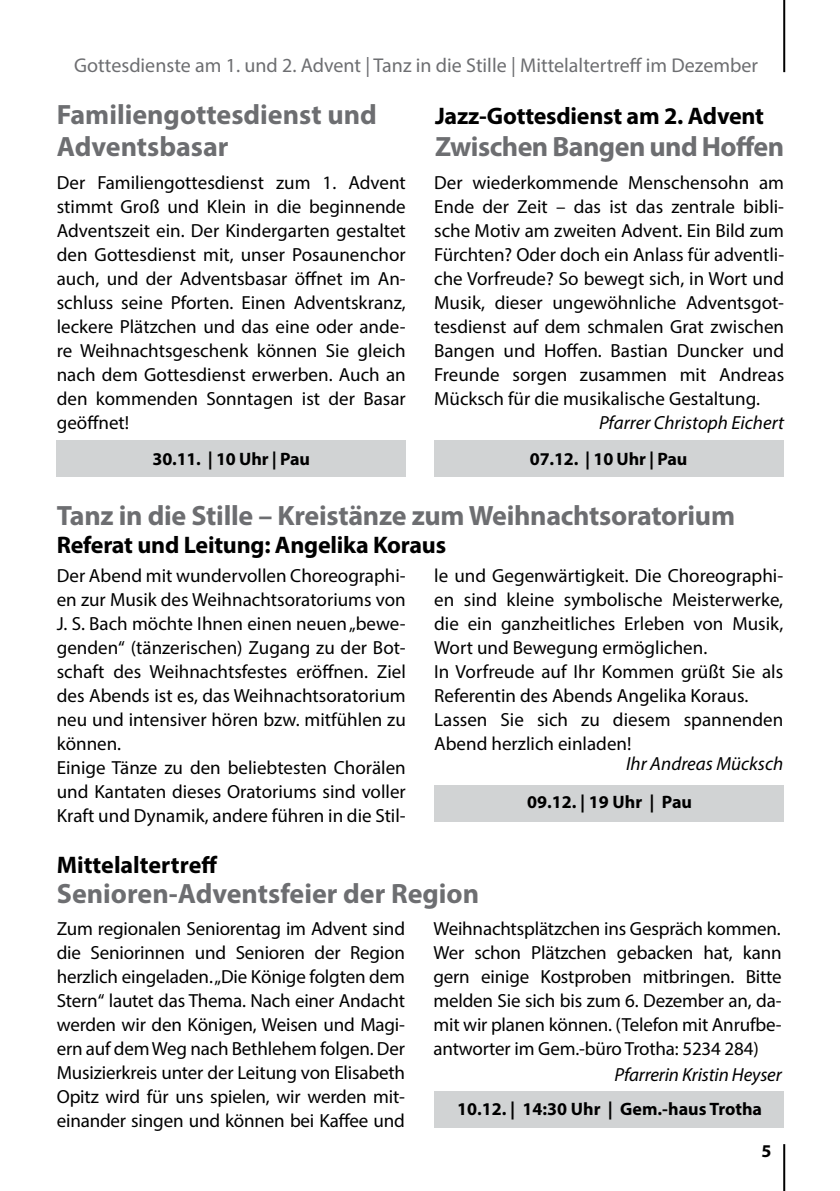
<style>
.page{position:relative;width:840px;height:1191px;background:#fff}
.page>*{position:absolute;margin:0;border:0;box-sizing:border-box;transform-origin:0 0}
.t1{font:700 28px/32px "Myriad Pro";letter-spacing:-.01em;color:#6d6e71}
.t2{font:700 24px "Myriad Pro";letter-spacing:-.01em;color:#000}
.t3{font:20px "Myriad Pro";color:#6d6e71}
.t4{font:19px/24px "Myriad Pro";color:#000;text-align:justify}
.t5{font:italic 19px "Myriad Pro";color:#000}
.t6{font:700 18px "Myriad Pro";color:#000}
</style>
<div class="page">
<hr style="left:782px;top:0;width:2px;height:72px;background:#000">
<hr style="left:782px;top:1144px;width:2px;height:47px;background:#000">
<div style="left:434px;top:785px;width:348px;height:36px;background:#d1d3d4"></div>
<div style="left:434px;top:1091px;width:348px;height:36px;background:#d1d3d4"></div>
<div style="left:434px;top:440px;width:348px;height:37px;background:#d1d3d4"></div>
<div style="left:57px;top:440px;width:348px;height:37px;background:#d1d3d4"></div>
<p class="t3" style="left:74px;top:53px;width:685px">Gottesdienste am 1. und 2. Advent | Tanz in die Stille | Mittelaltertreff im Dezember</p>
<h1 class="t1" style="left:57px;top:97px;width:321px">Familiengottesdienst und<br>Adventsbasar</h1>
<p class="t4" style="left:57px;top:170px;width:350px">Der Familiengottesdienst zum 1. Advent stimmt Groß und Klein in die beginnende Adventszeit ein. Der Kindergarten gestaltet den Gottesdienst mit, unser Posaunenchor auch, und der Adventsbasar öffnet im An&shy;schluss seine Pforten. Einen Adventskranz, leckere Plätzchen und das eine oder ande&shy;re Weihnachtsgeschenk können Sie gleich nach dem Gottesdienst erwerben. Auch an den kommenden Sonntagen ist der Basar geöffnet!</p>
<p class="t6" style="left:152px;top:447px;width:159px">30.11. | 10 Uhr | Pau</p>
<p class="t2" style="left:435px;top:100px;width:330px">Jazz-Gottesdienst am 2. Advent</p>
<h1 class="t1" style="left:435px;top:129px;width:350px">Zwischen Bangen und Hoffen</h1>
<p class="t4" style="left:434px;top:170px;width:351px">Der wiederkommende Menschensohn am Ende der Zeit – das ist das zentrale bibli&shy;sche Motiv am zweiten Advent. Ein Bild zum Fürchten? Oder doch ein Anlass für adventli&shy;che Vorfreude? So bewegt sich, in Wort und Musik, dieser ungewöhnliche Adventsgot&shy;tesdienst auf dem schmalen Grat zwischen Bangen und Hoffen. Bastian Duncker und Freunde sorgen zusammen mit Andreas Mücksch für die musikalische Gestaltung.</p>
<p class="t5" style="left:598px;top:410px;width:186px">Pfarrer Christoph Eichert</p>
<p class="t6" style="left:529px;top:447px;width:159px">07.12. | 10 Uhr | Pau</p>
<h1 class="t1" style="left:57px;top:499px;width:679px">Tanz in die Stille – Kreistänze zum Weihnachtsoratorium</h1>
<p class="t2" style="left:57px;top:529px;width:390px">Referat und Leitung: Angelika Koraus</p>
<p class="t4" style="left:57px;top:563px;width:350px;text-align:left">Der Abend mit wundervollen Choreographi&shy;en zur Musik des Weihnachtsoratoriums von J. S. Bach möchte Ihnen einen neuen „bewe&shy;genden“ (tänzerischen) Zugang zu der Bot&shy;schaft des Weihnachtsfestes eröffnen. Ziel des Abends ist es, das Weihnachtsoratorium neu und intensiver hören bzw. mitfühlen zu können.<br>Einige Tänze zu den beliebtesten Chorälen und Kantaten dieses Oratoriums sind voller Kraft und Dynamik, andere führen in die Stil-</p>
<p class="t4" style="left:434px;top:563px;width:350px;text-align:left">le und Gegenwärtigkeit. Die Choreographi&shy;en sind kleine symbolische Meisterwerke, die ein ganzheitliches Erleben von Musik, Wort und Bewegung ermöglichen.<br>In Vorfreude auf Ihr Kommen grüßt Sie als Referentin des Abends Angelika Koraus.<br>Lassen Sie sich zu diesem spannenden Abend herzlich einladen!</p>
<p class="t5" style="left:625px;top:752px;width:158px">Ihr Andreas Mücksch</p>
<p class="t6" style="left:527px;top:790px;width:166px">09.12. | 19 Uhr | Pau</p>
<p class="t2" style="left:57px;top:849px;width:162px">Mittelaltertreff</p>
<h1 class="t1" style="left:57px;top:877px;width:423px">Senioren-Adventsfeier der Region</h1>
<p class="t4" style="left:57px;top:916px;width:349px">Zum regionalen Seniorentag im Advent sind die Seniorinnen und Senioren der Region herzlich eingeladen. „Die Könige folgten dem Stern“ lautet das Thema. Nach einer Andacht werden wir den Königen, Weisen und Magi&shy;ern auf dem Weg nach Bethlehem folgen. Der Musizierkreis unter der Leitung von Elisabeth Opitz wird für uns spielen, wir werden mit&shy;einander singen und können bei Kaffee und</p>
<p class="t4" style="left:433px;top:916px;width:349px">Weihnachtsplätzchen ins Gespräch kommen.<br>Wer schon Plätzchen gebacken hat, kann gern einige Kostproben mitbringen. Bitte melden Sie sich bis zum 6. Dezember an, da&shy;mit wir planen können. (Telefon mit Anrufbe&shy;antworter im Gem.-büro Trotha: 5234 284)</p>
<p class="t5" style="left:614px;top:1062px;width:168px">Pfarrerin Kristin Heyser</p>
<p class="t6" style="left:457px;top:1096px;width:306px">10.12. | 14:30 Uhr | Gem.-haus Trotha</p>
<p class="t6" style="left:761px;top:1139px;width:11px">5</p>
</div>
